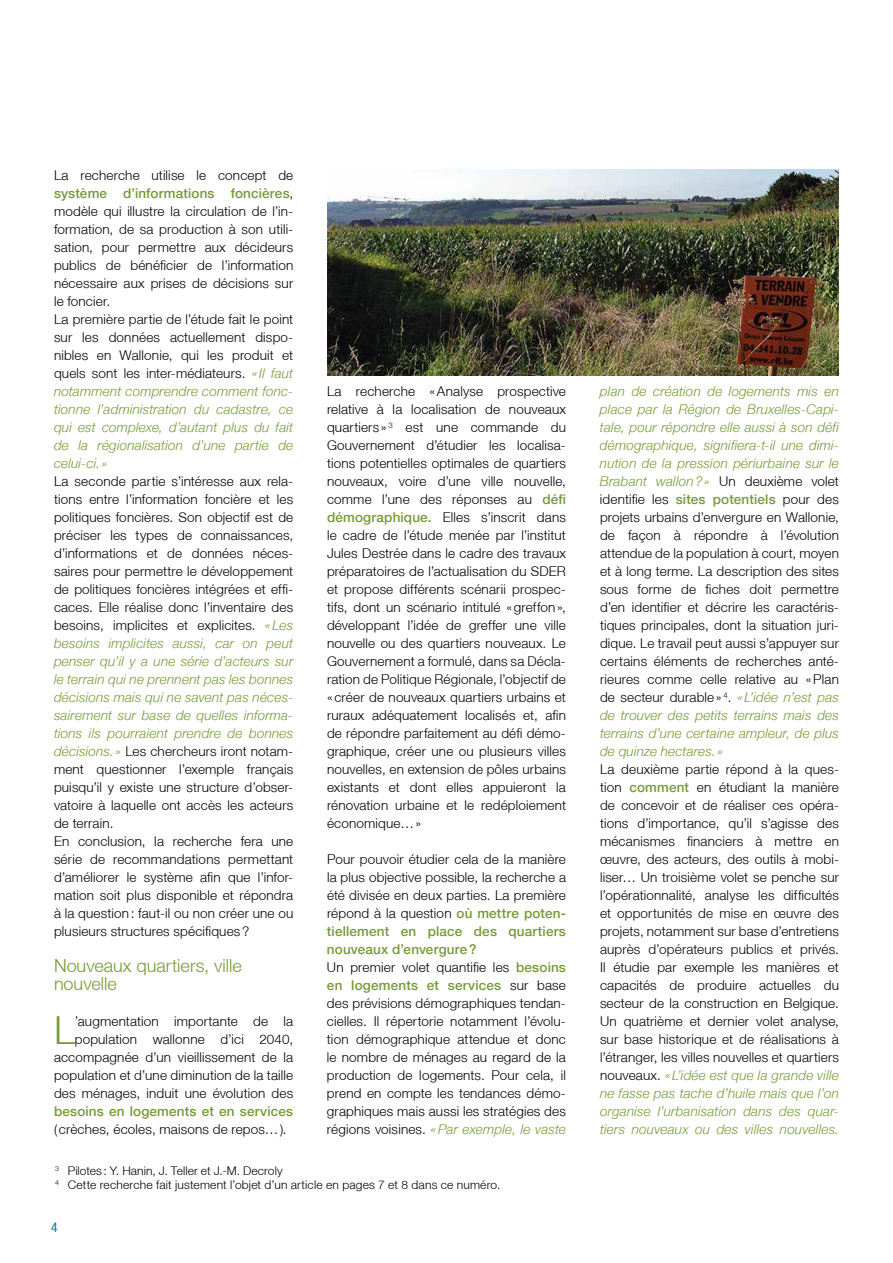
<style>
.page{position:relative;width:893px;height:1263px;background:#fff}
.page>*{position:absolute;margin:0;border:0;box-sizing:border-box;transform-origin:0 0}
.t1{font:300 38.7px "Helvetica Neue LT";color:#759939}
.t2{font:300 18px/18px "Helvetica Neue LT";color:#759939}
.t3{font:300 13.5px/18px "Helvetica Neue LT";letter-spacing:.015em;color:#000;text-align:justify}
.t4{font:500 13.5px "Helvetica Neue LT";letter-spacing:.015em;color:#759939}
.t5{font:condensed 13.5px "Helvetica Neue LT";color:#0078ae}
.t6{font:300 12px/14.4px "Helvetica Neue LT";letter-spacing:.015em;color:#000}
.s1{font-weight:500;color:#759939}
.s2{font-style:italic;color:#759939}
</style>
<div class="page">
<img style="left:327px;top:169px;width:512px;height:207px">
<p class="t3" style="left:54px;top:166px;width:241px;text-align:left">La recherche utilise le concept de <span class="s1">système d’informations foncières</span>, modèle qui illustre la circulation de l’in&shy;formation, de sa production à son utili&shy;sation, pour permettre aux décideurs publics de bénéficier de l’information nécessaire aux prises de décisions sur le foncier.<br>La première partie de l’étude fait le point sur les données actuellement dispo&shy;nibles en Wallonie, qui les produit et quels sont les inter-médiateurs. <span class="s2">« Il faut notamment comprendre comment fonc&shy;tionne l’administration du cadastre, ce qui est complexe, d’autant plus du fait de la régionalisation d’une partie de celui-ci.»</span></p>
<p class="t3" style="left:54px;top:472px;width:241px;text-align:left">La seconde partie s’intéresse aux rela&shy;tions entre l’information foncière et les politiques foncières. Son objectif est de préciser les types de connaissances, d’informations et de données néces&shy;saires pour permettre le développement de politiques foncières intégrées et effi&shy;caces. Elle réalise donc l’inventaire des besoins, implicites et explicites. <span class="s2">«Les besoins implicites aussi, car on peut penser qu’il y a une série d’acteurs sur le terrain qui ne prennent pas les bonnes décisions mais qui ne savent pas néces&shy;sairement sur base de quelles informa&shy;tions ils pourraient prendre de bonnes décisions. »</span> Les chercheurs iront notam&shy;ment questionner l’exemple français puisqu’il y existe une structure d’obser&shy;vatoire à laquelle ont accès les acteurs de terrain.<br>En conclusion, la recherche fera une série de recommandations permettant d’améliorer le système afin que l’infor&shy;mation soit plus disponible et répondra à la question: faut-il ou non créer une ou plusieurs structures spécifiques?</p>
<h2 class="t2" style="left:54px;top:956px;width:189px">Nouveaux quartiers, ville nouvelle</h2>
<h1 class="t1" style="left:54px;top:1007px;width:22px">L</h1>
<p class="t3" style="left:54px;top:1012px;width:241px;text-align:right">’augmentation importante de la population wallonne d’ici 2040, accompagnée d’un vieillissement de la population et d’une diminution de la taille des ménages, induit une évolution des</p>
<p class="t4" style="left:54px;top:1103px;width:241px">besoins en logements et en services</p>
<p class="t3" style="left:54px;top:1120px;width:234px">(crèches, écoles, maisons de repos…).</p>
<p class="t3" style="left:327px;top:382px;width:240px">La recherche «Analyse prospective relative à la localisation de nouveaux quartiers » <sup>3</sup> est une commande du Gouvernement d’étudier les localisa&shy;tions potentielles optimales de quartiers nouveaux, voire d’une ville nouvelle, comme l’une des réponses au <span class="s1">défi démographique.</span> Elles s’inscrit dans le cadre de l’étude menée par l’institut Jules Destrée dans le cadre des travaux préparatoires de l’actualisation du SDER et propose différents scénarii prospec&shy;tifs, dont un scénario intitulé «greffon», développant l’idée de greffer une ville nouvelle ou des quartiers nouveaux. Le Gouvernement a formulé, dans sa Décla&shy;ration de Politique Régionale, l’objectif de «créer de nouveaux quartiers urbains et ruraux adéquatement localisés et, afin de répondre parfaitement au défi démo&shy;graphique, créer une ou plusieurs villes nouvelles, en extension de pôles urbains existants et dont elles appuieront la rénovation urbaine et le redéploiement économique…»</p>
<p class="t3" style="left:327px;top:850px;width:241px;text-align:left">Pour pouvoir étudier cela de la manière la plus objective possible, la recherche a été divisée en deux parties. La première répond à la question <span class="s1">où mettre poten&shy;tiellement en place des quartiers nouveaux d’envergure?<br></span>Un premier volet quantifie les <span class="s1">besoins en logements et services</span> sur base des prévisions démographiques tendan&shy;cielles. Il répertorie notamment l’évolu&shy;tion démographique attendue et donc le nombre de ménages au regard de la production de logements. Pour cela, il prend en compte les tendances démo&shy;graphiques mais aussi les stratégies des régions voisines. <span class="s2">«Par exemple, le vaste</span></p>
<p class="t6" style="left:55px;top:1163px;width:447px"><sup>3</sup> Pilotes: Y. Hanin, J. Teller et J.-M. Decroly<br><sup>4</sup> Cette recherche fait justement l’objet d’un article en pages 7 et 8 dans ce numéro.</p>
<p class="t5" style="left:51px;top:1220px;width:8px">4</p>
<p class="t3" style="left:600px;top:382px;width:241px"><span class="s2">plan de création de logements mis en place par la Région de Bruxelles-Capi&shy;tale, pour répondre elle aussi à son défi démographique, signifiera-t-il une dimi&shy;nution de la pression périurbaine sur le Brabant wallon?»</span> Un deuxième volet identifie les <span class="s1">sites potentiels</span> pour des projets urbains d’envergure en Wallonie, de façon à répondre à l’évolution attendue de la population à court, moyen et à long terme. La description des sites sous forme de fiches doit permettre d’en identifier et décrire les caractéris&shy;tiques principales, dont la situation juri&shy;dique. Le travail peut aussi s’appuyer sur certains éléments de recherches anté&shy;rieures comme celle relative au «Plan de secteur durable» <sup>4</sup>. <span class="s2">«L’idée n’est pas de trouver des petits terrains mais des terrains d’une certaine ampleur, de plus de quinze hectares. »</span></p>
<p class="t3" style="left:600px;top:760px;width:240px">La deuxième partie répond à la ques&shy;tion <span class="s1">comment</span> en étudiant la manière de concevoir et de réaliser ces opéra&shy;tions d’importance, qu’il s’agisse des mécanismes financiers à mettre en œuvre, des acteurs, des outils à mobi&shy;liser… Un troisième volet se penche sur l’opérationnalité, analyse les difficultés et opportunités de mise en œuvre des projets, notamment sur base d’entretiens auprès d’opérateurs publics et privés.<br>Il étudie par exemple les manières et capacités de produire actuelles du secteur de la construction en Belgique.<br>Un quatrième et dernier volet analyse, sur base historique et de réalisations à l’étranger, les villes nouvelles et quartiers nouveaux. <span class="s2">«L’idée est que la grande ville ne fasse pas tache d’huile mais que l’on organise l’urbanisation dans des quar&shy;tiers nouveaux ou des villes nouvelles.</span></p>
</div>
